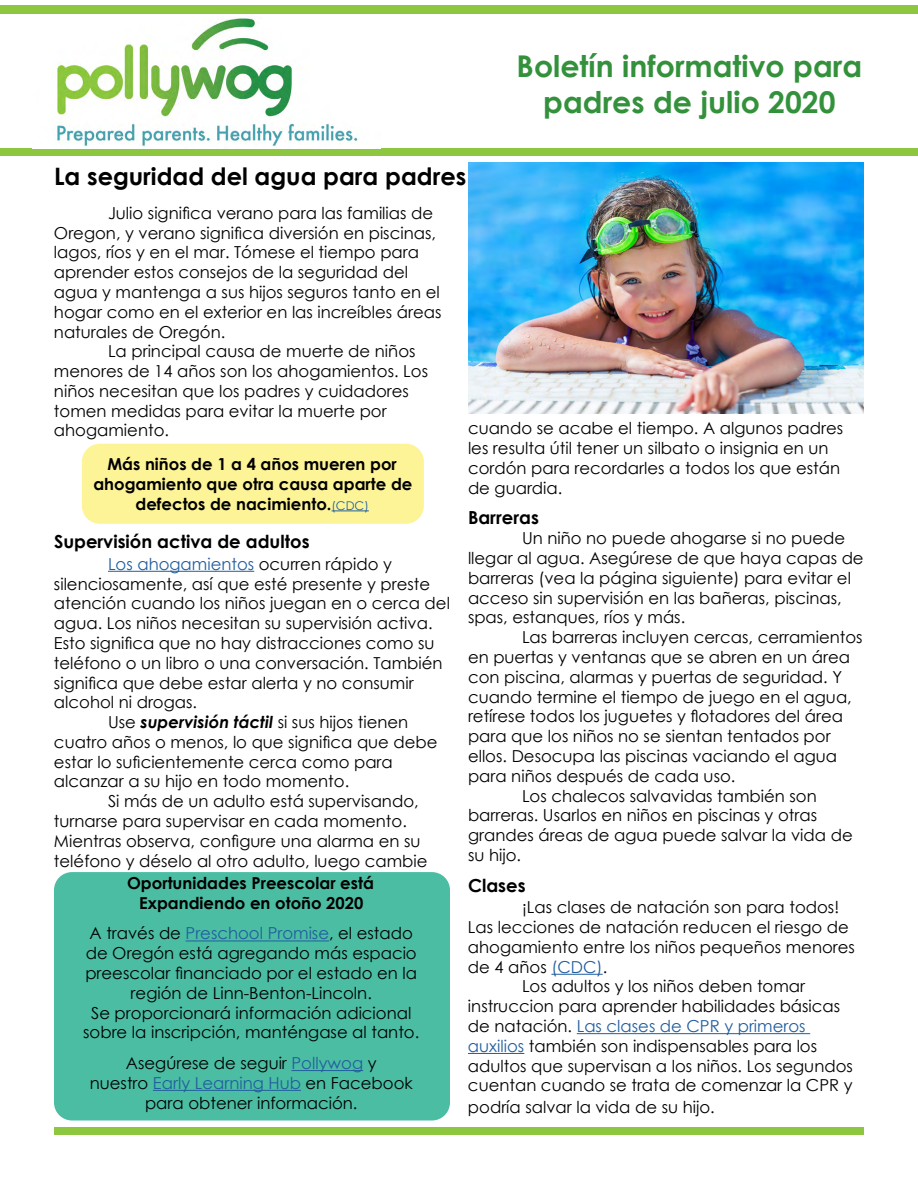
<style>
.page{position:relative;width:918px;height:1188px;background:#fff}
.page>*{position:absolute;margin:0;border:0;box-sizing:border-box;transform-origin:0 0}
.t1{font:700 30px/36px "Century Gothic";color:#33913c;text-align:center}
.t2{font:700 24px "Century Gothic";color:#000}
.t3{font:700 18px "Century Gothic";color:#000}
.t4{font:16.5px/19.8px "Century Gothic";color:#000}
.t5{font:700 16.5px/19.8px "Century Gothic";color:#000;text-align:center}
.t6{font:16.5px "Century Gothic";color:#215e9e}
.s1{font-weight:400;font-size:12px;color:#215e9e}
.s2{color:#000}
.s3{font-weight:700;font-style:italic}
.s4{color:#215e9e}
</style>
<div class="page">
<div style="left:0;top:148px;width:918px;height:7px;background:#8dc63f"></div>
<div style="left:0;top:5px;width:918px;height:9px;background:#8dc63f"></div>
<hr style="left:108px;top:571px;width:146px;height:1px;background:#215e9e">
<hr style="left:551px;top:974px;width:52px;height:1px;background:#215e9e">
<hr style="left:577px;top:1033px;width:233px;height:1px;background:#215e9e">
<hr style="left:468px;top:1053px;width:56px;height:1px;background:#215e9e">
<div style="left:54px;top:1127px;width:810px;height:7px;background:#8dc63f"></div>
<img style="left:56px;top:18px;width:302px;height:128px">
<div style="left:54px;top:872px;width:396px;height:248px;background:#4abda3;border-radius:18px"></div>
<hr style="left:186px;top:940px;width:143px;height:1px;background:#215e9e">
<hr style="left:291px;top:1070px;width:72px;height:1px;background:#215e9e">
<hr style="left:153px;top:1090px;width:148px;height:1px;background:#215e9e">
<img style="left:468px;top:162px;width:396px;height:251px">
<div style="left:82px;top:444px;width:342px;height:80px;background:#fdf497;border-radius:18px"></div>
<hr style="left:332px;top:511px;width:37px;height:1px;background:#215e9e">
<h2 class="t2" style="left:54px;top:158px;width:414px">La seguridad del agua para padres</h2>
<h1 class="t1" style="left:517px;top:46px;width:347px">Boletín informativo para padres de julio 2020</h1>
<p class="t4" style="left:108px;top:203px;width:327px">Julio significa verano para las familias de</p>
<p class="t4" style="left:54px;top:222px;width:384px">Oregon, y verano significa diversión en piscinas,</p>
<p class="t4" style="left:54px;top:242px;width:367px">lagos, ríos y en el mar. Tómese el tiempo para</p>
<p class="t4" style="left:54px;top:262px;width:356px">aprender estos consejos de la seguridad del</p>
<p class="t4" style="left:54px;top:282px;width:387px">agua y mantenga a sus hijos seguros tanto en el</p>
<p class="t4" style="left:54px;top:302px;width:389px">hogar como en el exterior en las increíbles áreas</p>
<p class="t4" style="left:54px;top:321px;width:173px">naturales de Oregón.</p>
<p class="t4" style="left:108px;top:341px;width:309px">La principal causa de muerte de niños</p>
<p class="t4" style="left:54px;top:361px;width:376px">menores de 14 años son los ahogamientos. Los</p>
<p class="t4" style="left:54px;top:381px;width:356px">niños necesitan que los padres y cuidadores</p>
<p class="t4" style="left:54px;top:401px;width:334px">tomen medidas para evitar la muerte por</p>
<p class="t4" style="left:54px;top:420px;width:117px">ahogamiento.</p>
<p class="t5" style="left:93px;top:454px;width:321px">Más niños de 1 a 4 años mueren por ahogamiento que otra causa aparte de defectos de nacimiento.<span class="s1">(CDC)</span></p>
<p class="t3" style="left:54px;top:528px;width:257px">Supervisión activa de adultos</p>
<p class="t6" style="left:108px;top:552px;width:285px">Los ahogamientos <span class="s2">ocurren rápido y</span></p>
<p class="t4" style="left:54px;top:573px;width:378px">silenciosamente, así que esté presente y preste</p>
<p class="t4" style="left:54px;top:593px;width:397px">atención cuando los niños juegan en o cerca del</p>
<p class="t4" style="left:54px;top:613px;width:380px">agua. Los niños necesitan su supervisión activa.</p>
<p class="t4" style="left:54px;top:633px;width:382px">Esto significa que no hay distracciones como su</p>
<p class="t4" style="left:54px;top:653px;width:390px">teléfono o un libro o una conversación. También</p>
<p class="t4" style="left:54px;top:672px;width:361px">significa que debe estar alerta y no consumir</p>
<p class="t4" style="left:54px;top:692px;width:145px">alcohol ni drogas.</p>
<p class="t4" style="left:108px;top:712px;width:302px">Use <span class="s3">supervisión táctil</span> si sus hijos tienen</p>
<p class="t4" style="left:54px;top:732px;width:385px">cuatro años o menos, lo que significa que debe</p>
<p class="t4" style="left:54px;top:752px;width:340px">estar lo suficientemente cerca como para</p>
<p class="t4" style="left:54px;top:771px;width:297px">alcanzar a su hijo en todo momento.</p>
<p class="t4" style="left:108px;top:791px;width:312px">Si más de un adulto está supervisando,</p>
<p class="t4" style="left:54px;top:811px;width:354px">turnarse para supervisar en cada momento.</p>
<p class="t4" style="left:54px;top:831px;width:368px">Mientras observa, configure una alarma en su</p>
<p class="t4" style="left:54px;top:851px;width:375px">teléfono y déselo al otro adulto, luego cambie</p>
<p class="t5" style="left:127px;top:872px;width:248px">Oportunidades Preescolar está<br>Expandiendo en otoño 2020</p>
<p class="t4" style="left:83px;top:923px;width:338px;text-align:center">A través de <span class="s4">Preschool Promise</span>, el estado de Oregón está agregando más espacio preescolar financiado por el estado en la región de Linn-Benton-Lincoln.<br>Se proporcionará información adicional sobre la inscripción, manténgase al tanto.</p>
<p class="t4" style="left:90px;top:1053px;width:324px;text-align:center">Asegúrese de seguir <span class="s4">Pollywog</span> y<br>nuestro <span class="s4">Early Learning Hub</span> en Facebook para obtener información.</p>
<p class="t4" style="left:468px;top:418px;width:377px">cuando se acabe el tiempo. A algunos padres les resulta útil tener un silbato o insignia en un cordón para recordarles a todos los que están de guardia.</p>
<p class="t3" style="left:468px;top:504px;width:72px">Barreras</p>
<p class="t4" style="left:468px;top:528px;width:397px;text-indent:54px">Un niño no puede ahogarse si no puede llegar al agua. Asegúrese de que haya capas de barreras (vea la página siguiente) para evitar el acceso sin supervisión en las bañeras, piscinas, spas, estanques, ríos y más.</p>
<p class="t4" style="left:522px;top:627px;width:342px">Las barreras incluyen cercas, cerramientos</p>
<p class="t4" style="left:468px;top:647px;width:384px">en puertas y ventanas que se abren en un área</p>
<p class="t4" style="left:468px;top:667px;width:376px">con piscina, alarmas y puertas de seguridad. Y</p>
<p class="t4" style="left:468px;top:687px;width:385px">cuando termine el tiempo de juego en el agua,</p>
<p class="t4" style="left:468px;top:706px;width:377px">retírese todos los juguetes y flotadores del área</p>
<p class="t4" style="left:468px;top:726px;width:364px">para que los niños no se sientan tentados por</p>
<p class="t4" style="left:468px;top:746px;width:371px">ellos. Desocupa las piscinas vaciando el agua</p>
<p class="t4" style="left:468px;top:766px;width:269px">para niños después de cada uso.</p>
<p class="t4" style="left:522px;top:786px;width:296px">Los chalecos salvavidas también son</p>
<p class="t4" style="left:468px;top:805px;width:351px">barreras. Usarlos en niños en piscinas y otras</p>
<p class="t4" style="left:468px;top:825px;width:386px">grandes áreas de agua puede salvar la vida de</p>
<p class="t4" style="left:468px;top:845px;width:55px">su hijo.</p>
<p class="t3" style="left:468px;top:871px;width:59px">Clases</p>
<p class="t4" style="left:522px;top:897px;width:319px">¡Las clases de natación son para todos!</p>
<p class="t4" style="left:468px;top:917px;width:382px">Las lecciones de natación reducen el riesgo de</p>
<p class="t4" style="left:468px;top:937px;width:388px">ahogamiento entre los niños pequeños menores</p>
<p class="t4" style="left:468px;top:957px;width:141px">de 4 años <span class="s4">(CDC)</span>.</p>
<p class="t4" style="left:522px;top:976px;width:285px">Los adultos y los niños deben tomar</p>
<p class="t4" style="left:468px;top:996px;width:374px">instruccion para aprender habilidades básicas</p>
<p class="t6" style="left:468px;top:1015px;width:339px"><span class="s2">de natación.</span> Las clases de CPR y primeros</p>
<p class="t4" style="left:468px;top:1036px;width:351px"><span class="s4">auxilios</span> también son indispensables para los</p>
<p class="t4" style="left:468px;top:1056px;width:386px">adultos que supervisan a los niños. Los segundos</p>
<p class="t4" style="left:468px;top:1075px;width:386px">cuentan cuando se trata de comenzar la CPR y</p>
<p class="t4" style="left:468px;top:1097px;width:248px">podría salvar la vida de su hijo.</p>
</div>
